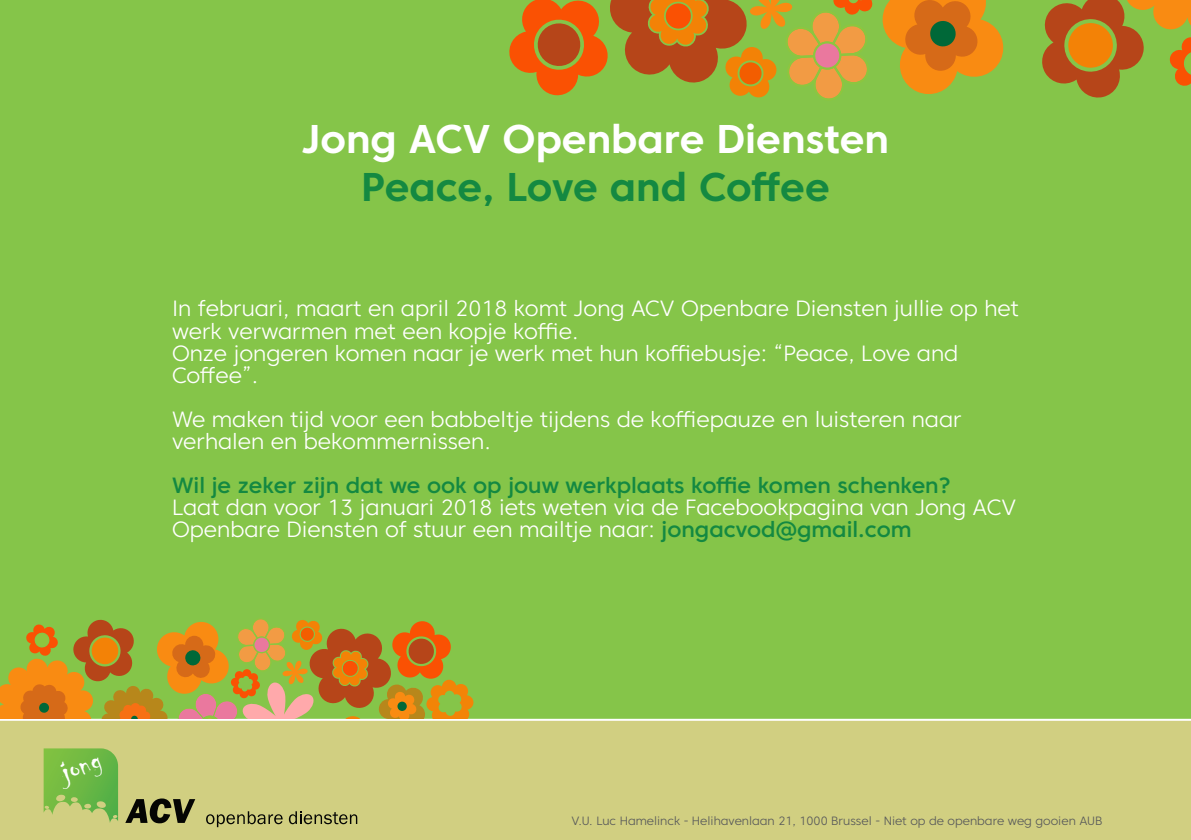
<style>
.page{position:relative;width:1191px;height:840px;background:#fff}
.page>*{position:absolute;margin:0;border:0;box-sizing:border-box;transform-origin:0 0}
.t1{font:700 40px "Core Sans C 65";color:#fff}
.t2{font:700 40px "Core Sans C 65";letter-spacing:-.01em;color:#148941}
.t3{font:33.8px "Chiller";color:#fff}
.t4{font:300 22px/22px "Core Sans C 35";color:#fff}
.t5{font:500 22px "Core Sans C 55";color:#148941}
.t6{font:300 12px "Core Sans C 35";color:#57585a}
.s1{font-family:"Core Sans C 55";font-weight:500;color:#148941}
</style>
<div class="page">
<div style="left:0;top:707px;width:1191px;height:132px;background:#d1cf81"></div>
<div style="left:0;top:0;width:1191px;height:720px;background:#85c549"></div>
<svg style="left:44px;top:748px;width:74px;height:74px"></svg>
<svg style="left:125px;top:798px;width:70px;height:24px"></svg>
<svg style="left:206px;top:811px;width:77px;height:15px"></svg>
<svg style="left:289px;top:811px;width:68px;height:12px"></svg>
<svg style="left:1039px;top:0;width:152px;height:100px"></svg>
<svg style="left:507px;top:0;width:500px;height:101px"></svg>
<svg style="left:0;top:617px;width:473px;height:101px"></svg>
<p class="t1" style="left:302px;top:114px;width:589px">Jong ACV Openbare Diensten</p>
<p class="t2" style="left:361px;top:162px;width:470px">Peace, Love and Coffee</p>
<p class="t4" style="left:172px;top:297px;width:848px">In februari, maart en april 2018 komt Jong ACV Openbare Diensten jullie op het werk verwarmen met een kopje koffie.</p>
<p class="t4" style="left:172px;top:341px;width:787px">Onze jongeren komen naar je werk met hun koffiebusje: “Peace, Love and<br>Coffee”.</p>
<p class="t4" style="left:172px;top:407px;width:791px">We maken tijd voor een babbeltje tijdens de koffiepauze en luisteren naar verhalen en bekommernissen.</p>
<p class="t5" style="left:172px;top:471px;width:780px">Wil je zeker zijn dat we ook op jouw werkplaats koffie komen schenken?</p>
<p class="t4" style="left:172px;top:495px;width:845px">Laat dan voor 13 januari 2018 iets weten via de Facebookpagina van Jong ACV<br>Openbare Diensten of stuur een mailtje naar: <span class="s1">jongacvod@gmail.com</span></p>
<p class="t3" style="left:55px;top:753px;width:42px;rotate:-19deg">jong</p>
<p class="t6" style="left:571px;top:812px;width:532px">V.U. Luc Hamelinck - Helihavenlaan 21, 1000 Brussel - Niet op de openbare weg gooien AUB</p>
</div>
